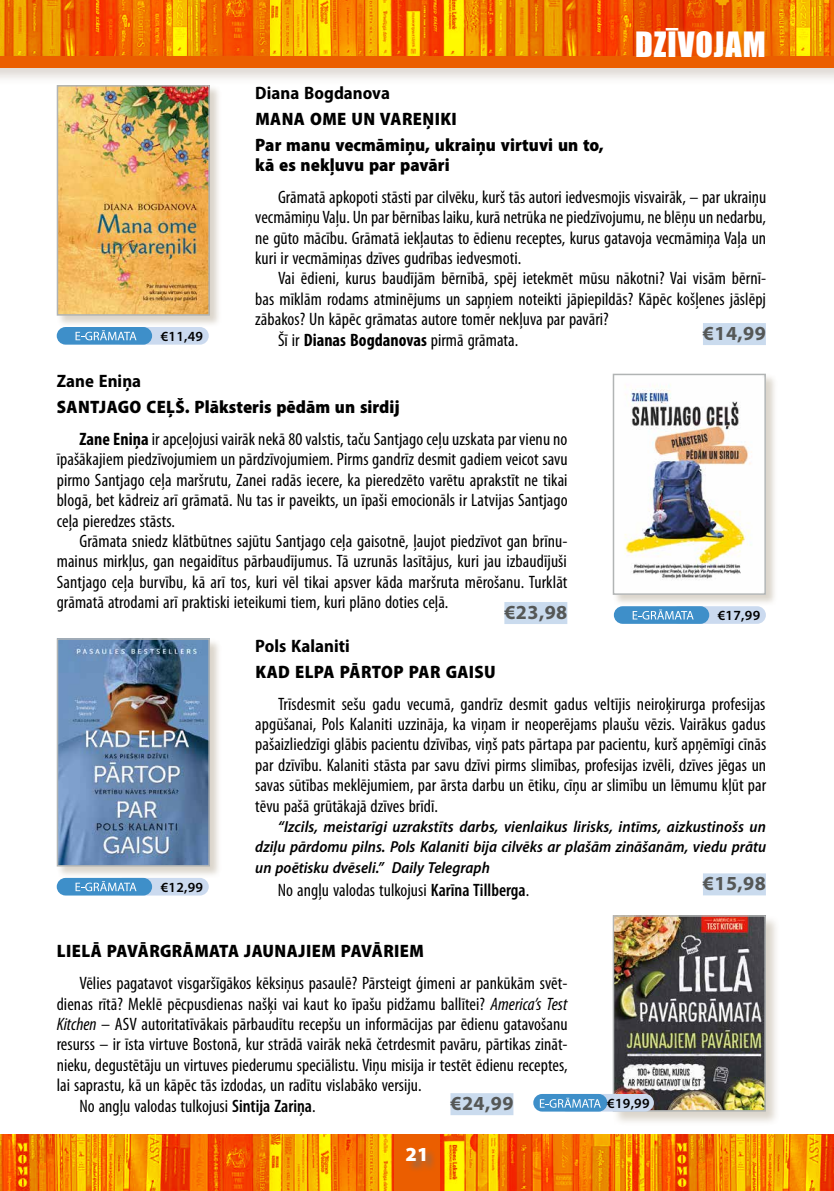
<style>
.page{position:relative;width:834px;height:1191px;background:#fff}
.page>*{position:absolute;margin:0;border:0;box-sizing:border-box;transform-origin:0 0}
.t1{font:32px "Impact";letter-spacing:.03em;color:#fff}
.t2{font:700 20px "Myriad Pro";letter-spacing:.02em;color:#555756}
.t3{font:900 20px "Myriad Pro";color:#fff}
.t4{font:condensed 18px/20.4px "Myriad Pro";color:#000;text-align:justify}
.t5{font:900 semi-condensed 18px/26px "Myriad Pro";color:#000}
.t6{font:900 semi-condensed 18px "Myriad Pro";letter-spacing:.02em;color:#000}
.t7{font:700 semi-condensed 18px "Myriad Pro";color:#000}
.t8{font:italic 600 semi-condensed 16px/20.4px "Myriad Pro";color:#000;text-align:justify}
.t9{font:600 14px "Myriad Pro";letter-spacing:.02em;color:#000}
.s1{font-weight:700}
.s2{font-weight:900;font-stretch:semi-condensed}
.s3{font-weight:600}
.s4{font-style:italic}
</style>
<div class="page">
<svg style="left:0;top:1134px;width:833px;height:57px;background:#f38400"></svg>
<svg style="left:0;top:0;width:833px;height:50px;background:#f38500"></svg>
<div style="left:612px;top:915px;width:168px;height:211px;background:#877352;opacity:.3"></div>
<img style="left:615px;top:918px;width:147px;height:190px">
<div style="left:612px;top:915px;width:153px;height:196px;border:2px solid #b1b4b4"></div>
<div style="left:394px;top:1134px;width:45px;height:57px;background:#eb5e00"></div>
<div style="left:406px;top:1148px;width:30px;height:24px;background:#716f6c;opacity:.7"></div>
<svg style="left:633px;top:0;width:46px;height:50px"></svg>
<svg style="left:679px;top:0;width:91px;height:25px;background:#ea5b00"></svg>
<div style="left:612px;top:373px;width:165px;height:233px;background:#877352;opacity:.3"></div>
<img style="left:615px;top:377px;width:147px;height:215px">
<div style="left:612px;top:374px;width:153px;height:221px;border:2px solid #b1b4b4"></div>
<div style="left:56px;top:84px;width:166px;height:243px;background:#877352;opacity:.3"></div>
<img style="left:60px;top:88px;width:147px;height:225px">
<div style="left:57px;top:85px;width:153px;height:231px;border:2px solid #b1b4b4"></div>
<div style="left:0;top:50px;width:833px;height:36px;background:#715741;opacity:.3"></div>
<div style="left:0;top:57px;width:833px;height:11px;background:#eb5e00"></div>
<div style="left:641px;top:25px;width:140px;height:41px;background:#ee6000;opacity:.7"></div>
<div style="left:670px;top:606px;width:95px;height:18px;background:#cbdaef;border-radius:9px"></div>
<div style="left:613px;top:606px;width:96px;height:18px;background:#3e8fc9;border-radius:9px"></div>
<svg style="left:632px;top:609px;width:61px;height:10px"></svg>
<div style="left:504px;top:602px;width:63px;height:22px;background:#cadbee"></div>
<div style="left:702px;top:323px;width:63px;height:22px;background:#cadbee"></div>
<div style="left:113px;top:327px;width:96px;height:18px;background:#cbdaef;border-radius:9px"></div>
<div style="left:57px;top:327px;width:95px;height:18px;background:#3e8fc9;border-radius:9px"></div>
<svg style="left:75px;top:330px;width:61px;height:10px"></svg>
<div style="left:56px;top:637px;width:166px;height:241px;background:#877352;opacity:.3"></div>
<img style="left:60px;top:641px;width:147px;height:222px">
<div style="left:57px;top:638px;width:153px;height:228px;border:2px solid #b1b4b4"></div>
<div style="left:113px;top:878px;width:96px;height:17px;background:#cbdaef;border-radius:9px"></div>
<div style="left:57px;top:878px;width:95px;height:17px;background:#3e8fc9;border-radius:9px"></div>
<svg style="left:75px;top:881px;width:61px;height:10px"></svg>
<div style="left:702px;top:873px;width:63px;height:22px;background:#cadbee"></div>
<div style="left:450px;top:1093px;width:63px;height:22px;background:#cadbee"></div>
<div style="left:558px;top:1094px;width:95px;height:17px;background:#cbdaef;border-radius:9px"></div>
<svg style="left:533px;top:1094px;width:74px;height:17px"></svg>
<h1 class="t1" style="left:635px;top:19px;width:132px">DZĪVOJAM</h1>
<p class="t7" style="left:255px;top:82px;width:136px">Diana Bogdanova</p>
<p class="t5" style="left:255px;top:106px;width:350px">MANA OME UN VAREŅIKI<br>Par manu vecmāmiņu, ukraiņu virtuvi un to,</p>
<p class="t5" style="left:255px;top:152px;width:196px">kā es nekļuvu par pavāri</p>
<p class="t4" style="left:255px;top:187px;width:512px;text-indent:23px">Grāmatā apkopoti stāsti par cilvēku, kurš tās autori iedvesmojis visvairāk, – par ukraiņu vecmāmiņu Vaļu. Un par bērnības laiku, kurā netrūka ne piedzīvojumu, ne blēņu un nedarbu, ne gūto mācību. Grāmatā iekļautas to ēdienu receptes, kurus gatavoja vecmāmiņa Vaļa un kuri ir vecmāmiņas dzīves gudrības iedvesmoti.</p>
<p class="t4" style="left:278px;top:269px;width:489px">Vai ēdieni, kurus baudījām bērnībā, spēj ietekmēt mūsu nākotni? Vai visām bērnī-</p>
<p class="t4" style="left:255px;top:289px;width:512px">bas mīklām rodams atminējums un sapņiem noteikti jāpiepildās? Kāpēc košļenes jāslēpj</p>
<p class="t4" style="left:255px;top:309px;width:355px">zābakos? Un kāpēc grāmatas autore tomēr nekļuva par pavāri?</p>
<p class="t4" style="left:278px;top:330px;width:242px">Šī ir <span class="s1">Dianas Bogdanovas</span> pirmā grāmata.</p>
<p class="t9" style="left:161px;top:328px;width:44px">€11,49</p>
<p class="t2" style="left:702px;top:322px;width:64px">€14,99</p>
<p class="t7" style="left:57px;top:371px;width:86px">Zane Eniņa</p>
<p class="t4" style="left:79px;top:392px;width:489px;line-height:31.8px;text-indent:-22px"><span class="s2">SANTJAGO CEĻŠ. Plāksteris pēdām un sirdij<br></span><span class="s1">Zane Eniņa</span> ir apceļojusi vairāk nekā 80 valstis, taču Santjago ceļu uzskata par vienu no</p>
<p class="t4" style="left:57px;top:449px;width:512px">īpašākajiem piedzīvojumiem un pārdzīvojumiem. Pirms gandrīz desmit gadiem veicot savu pirmo Santjago ceļa maršrutu, Zanei radās iecere, ka pieredzēto varētu aprakstīt ne tikai blogā, bet kādreiz arī grāmatā. Nu tas ir paveikts, un īpaši emocionāls ir Latvijas Santjago ceļa pieredzes stāsts.</p>
<p class="t4" style="left:57px;top:531px;width:512px;text-indent:23px">Grāmata sniedz klātbūtnes sajūtu Santjago ceļa gaisotnē, ļaujot piedzīvot gan brīnu&shy;mainus mirkļus, gan negaidītus pārbaudījumus. Tā uzrunās lasītājus, kuri jau izbaudījuši Santjago ceļa burvību, kā arī tos, kuri vēl tikai apsver kāda maršruta mērošanu. Turklāt grāmatā atrodami arī praktiski ieteikumi tiem, kuri plāno doties ceļā.</p>
<p class="t2" style="left:504px;top:601px;width:64px">€23,98</p>
<p class="t9" style="left:717px;top:607px;width:44px">€17,99</p>
<p class="t7" style="left:255px;top:635px;width:96px">Pols Kalaniti</p>
<p class="t6" style="left:255px;top:661px;width:242px">KAD ELPA PĀRTOP PAR GAISU</p>
<p class="t4" style="left:255px;top:694px;width:512px;text-indent:23px">Trīsdesmit sešu gadu vecumā, gandrīz desmit gadus veltījis neiroķirurga profesijas apgūšanai, Pols Kalaniti uzzināja, ka viņam ir neoperējams plaušu vēzis. Vairākus gadus pašaizliedzīgi glābis pacientu dzīvības, viņš pats pārtapa par pacientu, kurš apņēmīgi cīnās par dzīvību. Kalaniti stāsta par savu dzīvi pirms slimības, profesijas izvēli, dzīves jēgas un savas sūtības meklējumiem, par ārsta darbu un ētiku, cīņu ar slimību un lēmumu kļūt par tēvu pašā grūtākajā dzīves brīdī.</p>
<p class="t8" style="left:255px;top:817px;width:512px;text-indent:23px">“Izcils, meistarīgi uzrakstīts darbs, vienlaikus lirisks, intīms, aizkustinošs un dziļu pārdomu pilns. Pols Kalaniti bija cilvēks ar plašām zināšanām, viedu prātu un poētisku dvēseli.” Daily Telegraph</p>
<p class="t4" style="left:278px;top:880px;width:253px">No angļu valodas tulkojusi <span class="s3">Karīna Tillberga</span>.</p>
<p class="t9" style="left:161px;top:879px;width:44px">€12,99</p>
<p class="t2" style="left:702px;top:872px;width:64px">€15,98</p>
<p class="t6" style="left:57px;top:941px;width:368px">LIELĀ PAVĀRGRĀMATA JAUNAJIEM PAVĀRIEM</p>
<p class="t4" style="left:79px;top:973px;width:489px">Vēlies pagatavot visgaršīgākos kēksiņus pasaulē? Pārsteigt ģimeni ar pankūkām svēt-</p>
<p class="t4" style="left:57px;top:993px;width:512px">dienas rītā? Meklē pēcpusdienas našķi vai kaut ko īpašu pidžamu ballītei? <span class="s4">America’s Test</span></p>
<p class="t4" style="left:57px;top:1014px;width:512px"><span class="s4">Kitchen</span> – ASV autoritatīvākais pārbaudītu recepšu un informācijas par ēdienu gatavošanu</p>
<p class="t4" style="left:57px;top:1034px;width:512px">resurss – ir īsta virtuve Bostonā, kur strādā vairāk nekā četrdesmit pavāru, pārtikas zināt-</p>
<p class="t4" style="left:57px;top:1055px;width:512px">nieku, degustētāju un virtuves piederumu speciālistu. Viņu misija ir testēt ēdienu receptes,</p>
<p class="t4" style="left:57px;top:1075px;width:366px">lai saprastu, kā un kāpēc tās izdodas, un radītu vislabāko versiju.</p>
<p class="t4" style="left:79px;top:1095px;width:238px">No angļu valodas tulkojusi <span class="s3">Sintija Zariņa</span>.</p>
<p class="t3" style="left:405px;top:1143px;width:24px">21</p>
<p class="t2" style="left:450px;top:1092px;width:64px">€24,99</p>
<p class="t9" style="left:607px;top:1095px;width:44px">€19,99</p>
</div>
